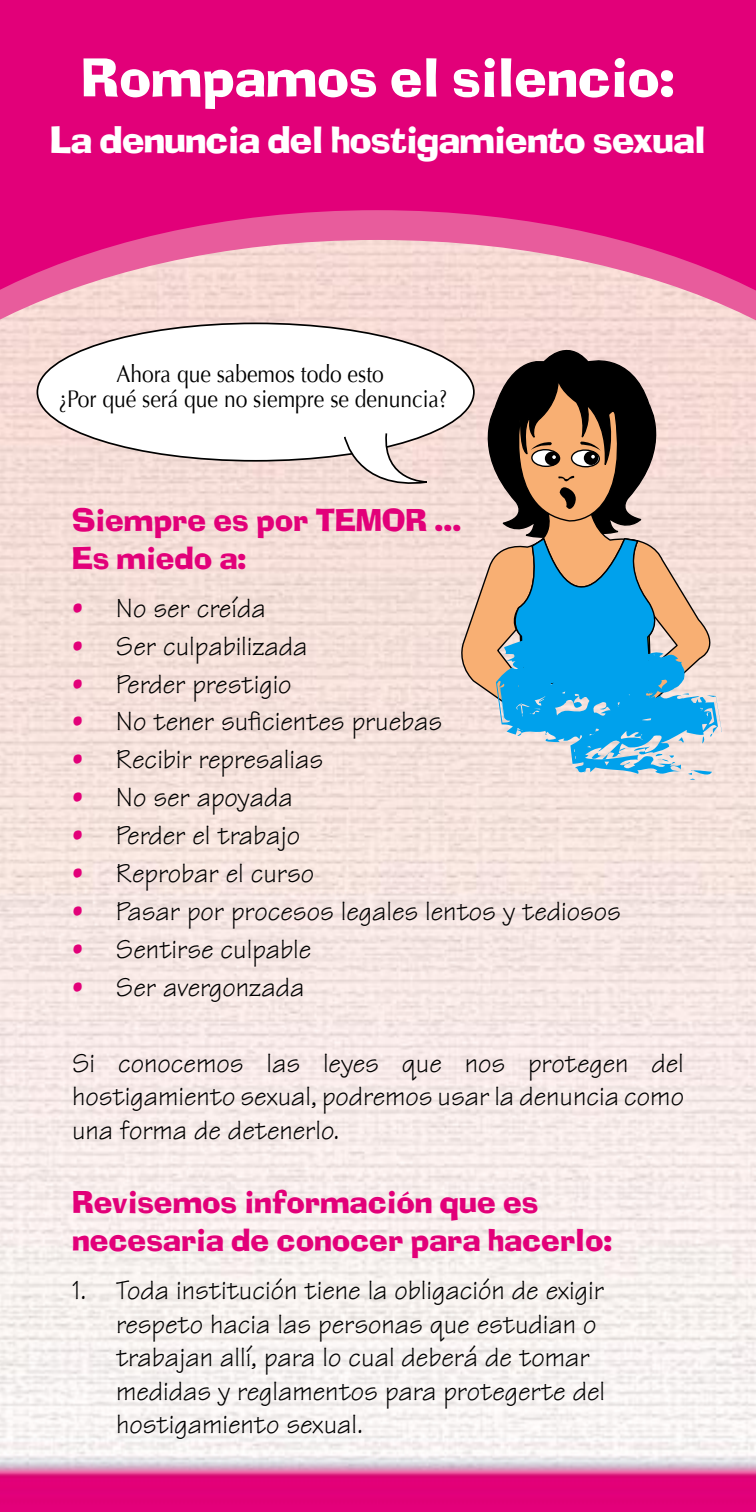
<style>
.page{position:relative;width:756px;height:1512px;background:#fff}
.page>*{position:absolute;margin:0;border:0;box-sizing:border-box;transform-origin:0 0}
.TIT1{font:52px "Ad Lib Font";color:#fff}
.TIT1-2{font:36px "Ad Lib Font";letter-spacing:-.02em;color:#fff}
.TIT2{font:30px/38px "Ad Lib Font";color:#e20079}
.FLOTA{font:28px/33.6px "Tekton";color:#000}
.BODY{font:28px/33.6px "Tekton";color:#000;text-align:justify}
.t1{font:24px/25.2px "Optima";color:#000;text-align:center;scale:.88 1}
.s1{color:#e20079}
</style>
<div class="page">
<img style="left:0;top:537px;width:756px;height:975px">
<svg style="left:0;top:507px;width:756px;height:30px;fill:#f4ddd7"></svg>
<svg style="left:0;top:0;width:756px;height:507px;fill:#e20079"></svg>
<svg style="left:456px;top:486px;width:14px;height:227px"></svg>
<svg style="left:470px;top:336px;width:257px;height:444px"></svg>
<div style="left:37px;top:323px;width:437px;height:138px;background:#fff;border-radius:50%"></div>
<svg style="left:343px;top:433px;width:86px;height:58px"></svg>
<p class="TIT1" style="left:81px;top:47px;width:595px">Rompamos el silencio:</p>
<p class="TIT1-2" style="left:50px;top:118px;width:657px">La denuncia del hostigamiento sexual</p>
<p class="t1" style="left:59px;top:361px;width:443px">Ahora que sabemos todo esto<br>¿Por qué será que no siempre se denuncia?</p>
<p class="TIT2" style="left:72px;top:501px;width:391px">Siempre es por TEMOR ...<br>Es miedo a:</p>
<p class="FLOTA" style="left:72px;top:591px;width:195px"><span class="s1">•</span> No ser creída</p>
<p class="FLOTA" style="left:72px;top:629px;width:237px"><span class="s1">•</span> Ser culpabilizada</p>
<p class="FLOTA" style="left:72px;top:667px;width:221px"><span class="s1">•</span> Perder prestigio</p>
<p class="FLOTA" style="left:72px;top:705px;width:372px"><span class="s1">•</span> No tener suficientes pruebas</p>
<p class="FLOTA" style="left:72px;top:743px;width:253px"><span class="s1">•</span> Recibir represalias</p>
<p class="FLOTA" style="left:72px;top:781px;width:222px"><span class="s1">•</span> No ser apoyada</p>
<p class="FLOTA" style="left:72px;top:819px;width:230px"><span class="s1">•</span> Perder el trabajo</p>
<p class="FLOTA" style="left:72px;top:857px;width:244px"><span class="s1">•</span> Reprobar el curso</p>
<p class="FLOTA" style="left:72px;top:894px;width:550px"><span class="s1">•</span> Pasar por procesos legales lentos y tediosos</p>
<p class="FLOTA" style="left:72px;top:932px;width:241px"><span class="s1">•</span> Sentirse culpable</p>
<p class="FLOTA" style="left:72px;top:970px;width:234px"><span class="s1">•</span> Ser avergonzada</p>
<p class="BODY" style="left:72px;top:1046px;width:614px">Si conocemos las leyes que nos protegen del hostigamiento sexual, podremos usar la denuncia como una forma de detenerlo.</p>
<p class="TIT2" style="left:72px;top:1184px;width:542px">Revisemos información que es necesaria de conocer para hacerlo:</p>
<p class="FLOTA" style="left:116px;top:1273px;width:491px;text-indent:-44px">1. Toda institución tiene la obligación de exigir respeto hacia las personas que estudian o trabajan allí, para lo cual deberá de tomar medidas y reglamentos para protegerte del hostigamiento sexual.</p>
</div>
